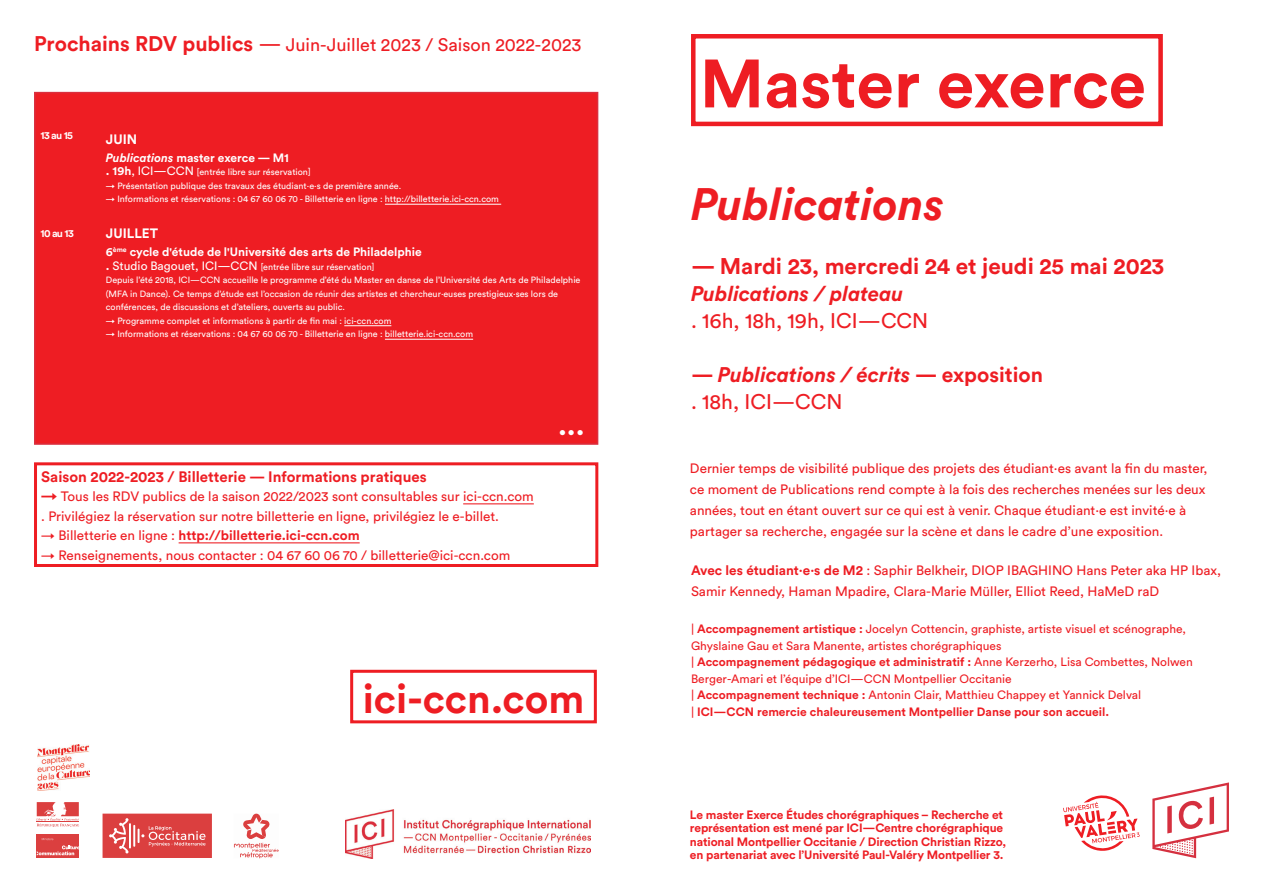
<style>
.page{position:relative;width:1263px;height:893px;background:#fff}
.page>*{position:absolute;margin:0;border:0;box-sizing:border-box;transform-origin:0 0}
.t1{font:700 67.5px "Circular Std";color:#ee1d23}
.t2{font:italic 700 45px "Circular Std";color:#ee1d23}
.t3{font:700 40.5px "Circular Std";color:#ee1d23}
.t4{font:700 28.5px "Circular Std";color:#fff}
.t5{font:700 22.5px "Circular Std";color:#ee1d23}
.t6{font:italic 700 21px/27px "Circular Std";color:#ee1d23}
.t7{font:21px "Circular Std";color:#ee1d23}
.t8{font:18px "Circular Std";color:#ee1d23}
.t9{font:700 15px "Circular Std";color:#ee1d23}
.t10{font:13.5px/21px "Circular Std";color:#ee1d23}
.t11{font:700 13.5px "Circular Std";color:#ee1d23}
.t12{font:700 13.5px "Circular Std";color:#fff}
.t13{font:12px/16.5px "Circular Std";color:#ee1d23}
.t14{font:700 12px/13.5px "Circular Std";letter-spacing:-.01em;color:#ee1d23}
.t15{font:700 12px "Circular Std";color:#fff}
.t16{font:700 10.5px "Circular Std";letter-spacing:-.05em;color:#fff}
.t17{font:9px/13.5px "Circular Std";color:#fff}
.s1{font-weight:700;font-size:21px}
.s2{font-size:21px}
.s3{font-style:italic}
.s4{font-weight:700;font-size:12px}
.s5{font-size:12px}
.s6{font-weight:700;font-size:15px}
.s7{font-weight:400}
.s8{font-style:normal}
.s9{font-weight:400;font-style:normal}
.s10{font-weight:700}
</style>
<div class="page">
<div style="left:691px;top:34px;width:472px;height:92px;border:4px solid #ee1d23"></div>
<svg style="left:1152px;top:782px;width:77px;height:76px"></svg>
<img style="left:345px;top:810px;width:246px;height:48px">
<div style="left:350px;top:670px;width:247px;height:53px;border:3px solid #ee1d23"></div>
<svg style="left:1063px;top:795px;width:77px;height:56px"></svg>
<svg style="left:103px;top:814px;width:109px;height:44px;background:#de5454"></svg>
<svg style="left:234px;top:814px;width:45px;height:44px"></svg>
<svg style="left:37px;top:835px;width:42px;height:23px"></svg>
<svg style="left:37px;top:838px;width:42px;height:17px"></svg>
<svg style="left:36px;top:802px;width:43px;height:25px"></svg>
<img style="left:38px;top:745px;width:52px;height:45px">
<hr style="left:463px;top:503px;width:71px;height:1px;background:#ee1d23">
<hr style="left:179px;top:542px;width:181px;height:1px;background:#ee1d23">
<div style="left:34px;top:462px;width:564px;height:105px;border:3px solid #ee1d23"></div>
<div style="left:34px;top:92px;width:564px;height:353px;background:#ee1d23;border:2px solid #da2f3e"></div>
<hr style="left:385px;top:204px;width:116px;height:1px;background:#fff">
<hr style="left:344px;top:325px;width:47px;height:1px;background:#fff">
<hr style="left:385px;top:339px;width:88px;height:1px;background:#fff">
<h3 class="t8" style="left:34px;top:34px;width:549px"><span class="s1">Prochains RDV publics</span> <span class="s2">—</span> Juin-Juillet 2023 / Saison 2022-2023</h3>
<p class="t16" style="left:40px;top:129px;width:34px">13 au 15</p>
<p class="t16" style="left:40px;top:226px;width:35px">10 au 13</p>
<h3 class="t12" style="left:106px;top:130px;width:33px">JUIN</h3>
<h3 class="t15" style="left:106px;top:150px;width:184px"><span class="s3">Publications</span> master exerce — M1</h3>
<p class="t17" style="left:106px;top:165px;width:206px"><span class="s4">. 19h</span><span class="s5">, ICI—CCN</span> [entrée libre sur réservation]</p>
<p class="t17" style="left:106px;top:179px;width:297px">→ Présentation publique des travaux des étudiant·e·s de première année.</p>
<p class="t17" style="left:106px;top:192px;width:395px">→ Informations et réservations : 04 67 60 06 70 - Billetterie en ligne : http://billetterie.ici-ccn.com</p>
<h3 class="t12" style="left:106px;top:225px;width:54px">JUILLET</h3>
<h3 class="t15" style="left:106px;top:244px;width:317px">6<sup>ème</sup> cycle d'étude de l'Université des arts de Philadelphie</h3>
<p class="t17" style="left:106px;top:260px;width:476px"><span class="s4">.</span> <span class="s5">Studio Bagouet, ICI—CCN</span> [entrée libre sur réservation]<br>Depuis l’été 2018, ICI—CCN accueille le programme d’été du Master en danse de l’Université des Arts de Philadelphie (MFA in Dance). Ce temps d’étude est l’occasion de réunir des artistes et chercheur·euses prestigieux·ses lors de conférences, de discussions et d’ateliers, ouverts au public.</p>
<p class="t17" style="left:106px;top:314px;width:287px">→ Programme complet et informations à partir de fin mai : ici-ccn.com</p>
<p class="t17" style="left:106px;top:327px;width:369px">→ Informations et réservations : 04 67 60 06 70 - Billetterie en ligne : billetterie.ici-ccn.com</p>
<h3 class="t4" style="left:558px;top:406px;width:28px">...</h3>
<h3 class="t9" style="left:41px;top:467px;width:387px">Saison 2022-2023 / Billetterie — Informations pratiques</h3>
<h3 class="t10" style="left:41px;top:487px;width:494px;line-height:19.5px"><span class="s6">→</span> Tous les RDV publics de la saison 2022/2023 sont consultables sur ici-ccn.com . Privilégiez la réservation sur notre billetterie en ligne, privilégiez le e-billet.</h3>
<h3 class="t11" style="left:41px;top:527px;width:320px"><span class="s7">→ Billetterie en ligne :</span> http://billetterie.ici-ccn.com</h3>
<h3 class="t10" style="left:41px;top:544px;width:470px">→ Renseignements, nous contacter : 04 67 60 06 70 / billetterie@ici-ccn.com</h3>
<h3 class="t3" style="left:363px;top:673px;width:223px">ici-ccn.com</h3>
<h1 class="t1" style="left:700px;top:40px;width:448px">Master exerce</h1>
<h2 class="t2" style="left:691px;top:175px;width:255px">Publications</h2>
<h3 class="t5" style="left:691px;top:251px;width:475px">— Mardi 23, mercredi 24 et jeudi 25 mai 2023</h3>
<h3 class="t6" style="left:691px;top:279px;width:214px">Publications / plateau</h3>
<h3 class="t7" style="left:691px;top:308px;width:239px">. 16h, 18h, 19h, ICI—CCN</h3>
<h3 class="t6" style="left:691px;top:360px;width:354px"><span class="s8">—</span> Publications / écrits <span class="s8">— exposition </span><span class="s9">. 18h, ICI—CCN</span></h3>
<p class="t10" style="left:690px;top:458px;width:519px">Dernier temps de visibilité publique des projets des étudiant·es avant la fin du master, ce moment de Publications rend compte à la fois des recherches menées sur les deux années, tout en étant ouvert sur ce qui est à venir. Chaque étudiant·e est invité·e à partager sa recherche, engagée sur la scène et dans le cadre d’une exposition.</p>
<h3 class="t10" style="left:691px;top:559px;width:531px"><span class="s10">Avec les étudiant·e·s de M2</span> : Saphir Belkheir, DIOP IBAGHINO Hans Peter aka HP Ibax,<br>Samir Kennedy, Haman Mpadire, Clara-Marie Müller, Elliot Reed, HaMeD raD</h3>
<p class="t13" style="left:691px;top:621px;width:503px">| <span class="s10">Accompagnement artistique :</span> Jocelyn Cottencin, graphiste, artiste visuel et scénographe, Ghyslaine Gau et Sara Manente, artistes chorégraphiques<br>| <span class="s10">Accompagnement pédagogique et administratif :</span> Anne Kerzerho, Lisa Combettes, Nolwen Berger-Amari et l’équipe d’ICI—CCN Montpellier Occitanie<br>| <span class="s10">Accompagnement technique :</span> Antonin Clair, Matthieu Chappey et Yannick Delval</p>
<h3 class="t14" style="left:691px;top:705px;width:420px"><span class="s7">|</span> ICI—CCN remercie chaleureusement Montpellier Danse pour son accueil.</h3>
<p class="t14" style="left:690px;top:807px;width:318px">Le master Exerce Études chorégraphiques – Recherche et représentation est mené par ICI—Centre chorégraphique national Montpellier Occitanie / Direction Christian Rizzo, en partenariat avec l’Université Paul-Valéry Montpellier 3.</p>
</div>
